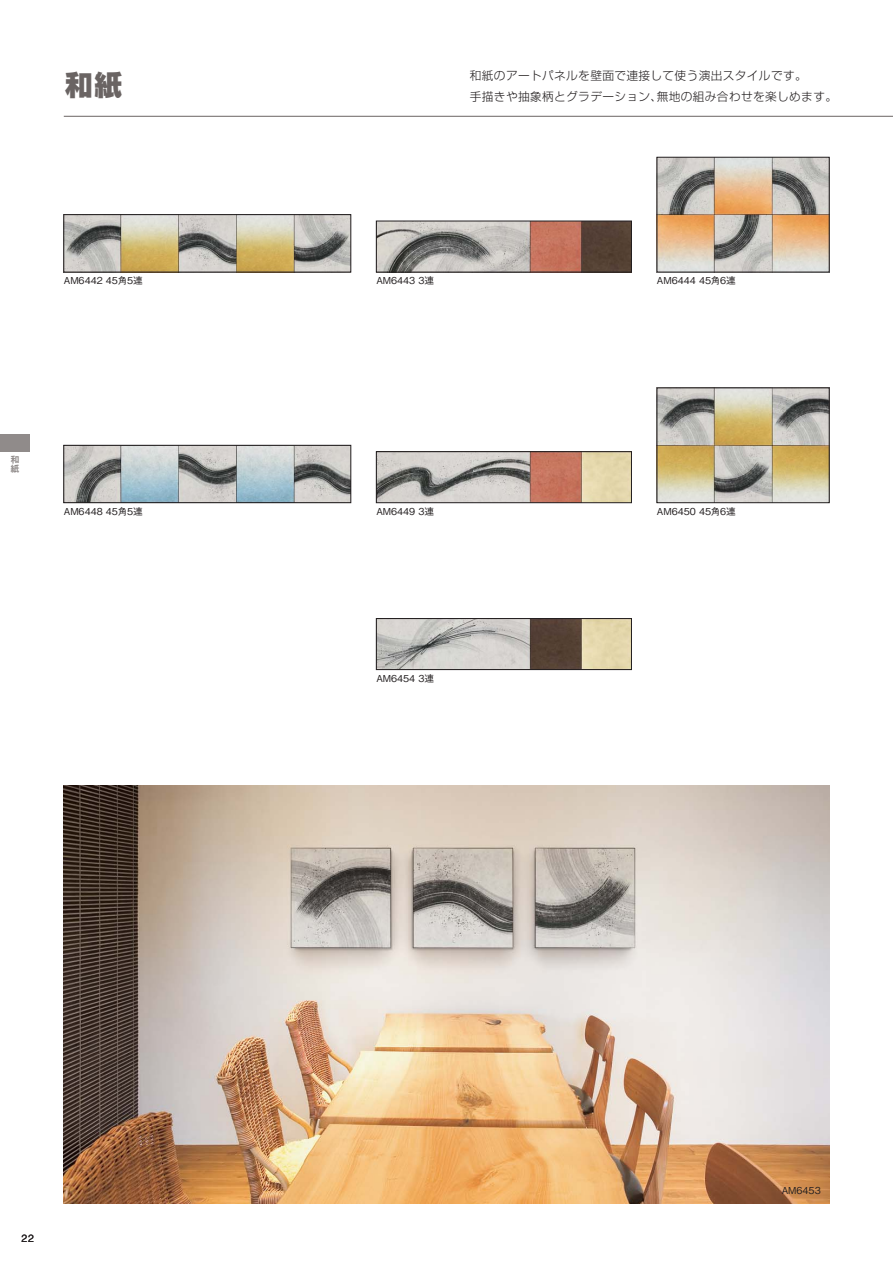
<style>
.page{position:relative;width:893px;height:1263px;background:#fff}
.page>*{position:absolute;margin:0;border:0;box-sizing:border-box;transform-origin:0 0}
.t1{font:29.7px "Rodin Pro EB 90 pv RKSJ H";color:#6a6463}
.t2{font:11.7px "Shin Go Pro Light 90 pv RKSJ H";letter-spacing:.03em;color:#231f20}
.t3{font:10.65px "Helvetica LT Std";color:#231f20}
.t4{font:9.6px "Gothic BBB Pr 6 Medium 90 pv RKSJ H";color:#231f20}
.t5{font:9px/8.7px "Rodin Pro B 90 pv RKSJ V";color:#908b8a}
</style>
<div class="page">
<img style="left:64px;top:785px;width:765px;height:418px">
<img style="left:66px;top:447px;width:283px;height:54px">
<div style="left:64px;top:445px;width:287px;height:58px;border:1px solid #231f20"></div>
<img style="left:378px;top:453px;width:252px;height:48px">
<div style="left:376px;top:451px;width:256px;height:52px;border:1px solid #231f20"></div>
<img style="left:659px;top:390px;width:168px;height:111px">
<div style="left:657px;top:388px;width:172px;height:115px;border:1px solid #231f20"></div>
<img style="left:378px;top:620px;width:252px;height:48px">
<div style="left:376px;top:618px;width:256px;height:52px;border:1px solid #231f20"></div>
<img style="left:66px;top:216px;width:283px;height:54px">
<div style="left:64px;top:214px;width:287px;height:58px;border:1px solid #231f20"></div>
<img style="left:378px;top:223px;width:252px;height:47px">
<div style="left:376px;top:221px;width:256px;height:51px;border:1px solid #231f20"></div>
<img style="left:659px;top:159px;width:168px;height:111px">
<div style="left:657px;top:157px;width:172px;height:115px;border:1px solid #231f20"></div>
<div style="left:0;top:434px;width:30px;height:17px;background:#908b8a"></div>
<hr style="left:64px;top:116px;width:829px;height:1px;background:#6a6463">
<h1 class="t1" style="left:64px;top:74px;width:61px">和紙</h1>
<p class="t2" style="left:470px;top:72px;width:338px">和紙のアートパネルを壁面で連接して使う演出スタイルです。</p>
<p class="t2" style="left:470px;top:92px;width:369px">手描きや抽象柄とグラデーション、無地の組み合わせを楽しめます。</p>
<p class="t4" style="left:64px;top:277px;width:80px">AM6442 45角5連</p>
<p class="t4" style="left:376px;top:277px;width:59px">AM6443 3連</p>
<p class="t4" style="left:657px;top:277px;width:80px">AM6444 45角6連</p>
<p class="t5" style="left:10px;top:457px;width:10px">和紙</p>
<p class="t4" style="left:64px;top:507px;width:80px">AM6448 45角5連</p>
<p class="t4" style="left:376px;top:507px;width:59px">AM6449 3連</p>
<p class="t4" style="left:657px;top:507px;width:80px">AM6450 45角6連</p>
<p class="t4" style="left:376px;top:674px;width:59px">AM6454 3連</p>
<p class="t3" style="left:21px;top:1234px;width:14px">22</p>
<p class="t4" style="left:782px;top:1186px;width:40px">AM6453</p>
</div>
